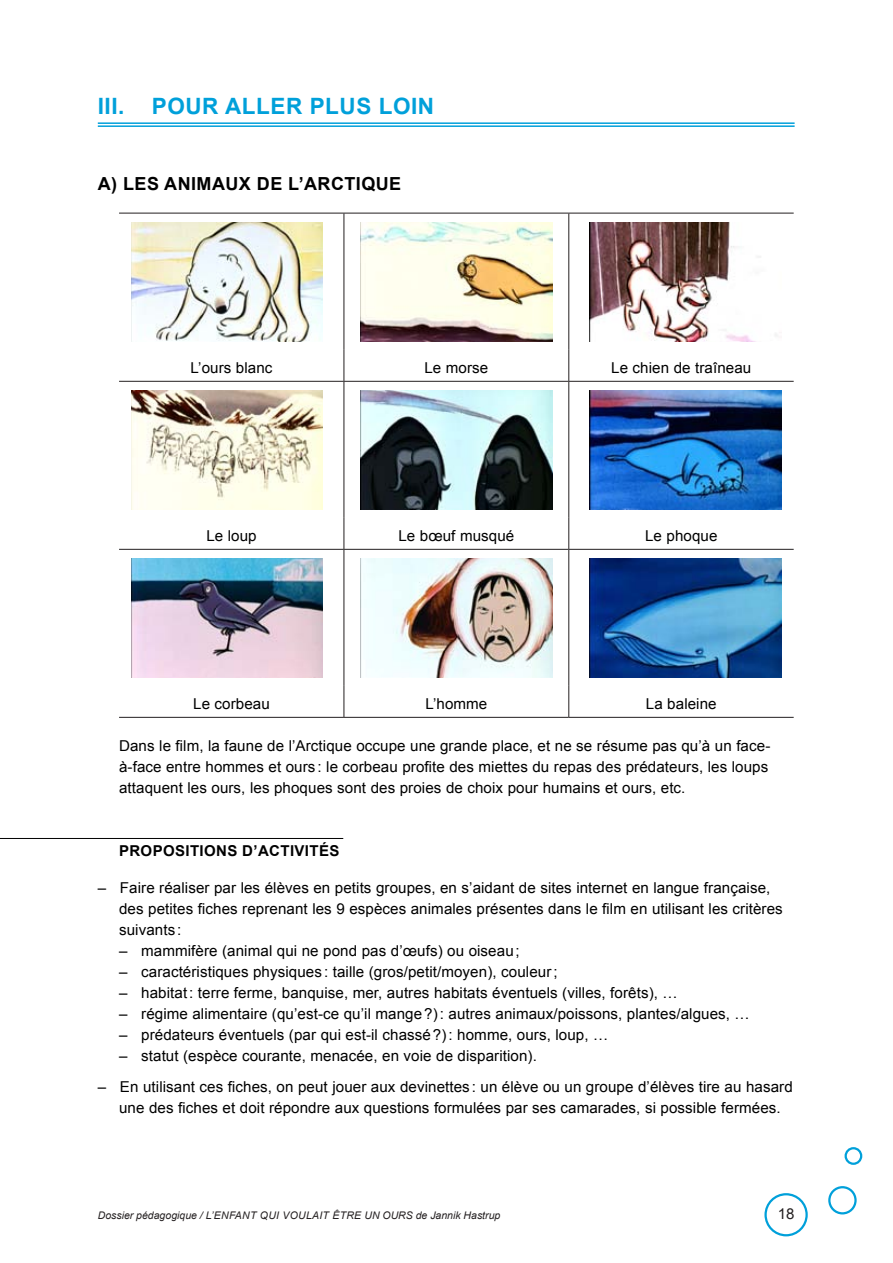
<style>
.page{position:relative;width:893px;height:1263px;background:#fff}
.page>*{position:absolute;margin:0;border:0;box-sizing:border-box;transform-origin:0 0}
.t1{font:700 22.5px "Arial";letter-spacing:.025em;color:#00a0da}
.t2{font:700 18px "Arial";letter-spacing:.025em;color:#000}
.t3{font:15px/21px "Arial";letter-spacing:.005em;color:#000}
.t4{font:700 15px "Arial";color:#000}
.t5{font:15px "Arial";color:#231f20}
.t6{font:italic 10.5px "Arial";color:#231f20}
</style>
<div class="page">
<div style="left:764px;top:1193px;width:44px;height:43px;border:2px solid #00a0da;border-radius:50%"></div>
<div style="left:828px;top:1186px;width:29px;height:28px;border:2px solid #00a0da;border-radius:50%"></div>
<svg style="left:846px;top:1148px;width:15px;height:16px"></svg>
<div style="left:844px;top:1147px;width:18px;height:18px;border:2px solid #00a0da;border-radius:50%"></div>
<hr style="left:98px;top:122px;width:697px;height:2px;background:#00a0da">
<hr style="left:98px;top:125px;width:697px;height:2px;background:#00a0da">
<hr style="left:0;top:838px;width:343px;height:1px;background:#000">
<hr style="left:119px;top:213px;width:225px;height:1px;background:#231f20">
<hr style="left:344px;top:213px;width:225px;height:1px;background:#231f20">
<hr style="left:344px;top:213px;width:1px;height:137px;background:#231f20">
<hr style="left:569px;top:213px;width:225px;height:1px;background:#231f20">
<hr style="left:568px;top:213px;width:1px;height:137px;background:#231f20">
<hr style="left:344px;top:350px;width:1px;height:31px;background:#231f20">
<hr style="left:568px;top:350px;width:1px;height:31px;background:#231f20">
<hr style="left:119px;top:381px;width:225px;height:1px;background:#231f20">
<hr style="left:344px;top:381px;width:225px;height:1px;background:#231f20">
<hr style="left:344px;top:382px;width:1px;height:136px;background:#231f20">
<hr style="left:569px;top:381px;width:225px;height:1px;background:#231f20">
<hr style="left:568px;top:382px;width:1px;height:136px;background:#231f20">
<hr style="left:344px;top:518px;width:1px;height:31px;background:#231f20">
<hr style="left:568px;top:518px;width:1px;height:31px;background:#231f20">
<hr style="left:119px;top:549px;width:225px;height:1px;background:#231f20">
<hr style="left:344px;top:549px;width:225px;height:1px;background:#231f20">
<hr style="left:344px;top:550px;width:1px;height:136px;background:#231f20">
<hr style="left:569px;top:549px;width:225px;height:1px;background:#231f20">
<hr style="left:568px;top:550px;width:1px;height:136px;background:#231f20">
<hr style="left:344px;top:686px;width:1px;height:31px;background:#231f20">
<hr style="left:568px;top:686px;width:1px;height:31px;background:#231f20">
<hr style="left:119px;top:717px;width:225px;height:1px;background:#231f20">
<hr style="left:344px;top:717px;width:225px;height:1px;background:#231f20">
<hr style="left:569px;top:717px;width:225px;height:1px;background:#231f20">
<img style="left:132px;top:222px;width:191px;height:119px">
<img style="left:361px;top:222px;width:191px;height:119px">
<img style="left:590px;top:222px;width:187px;height:119px">
<img style="left:132px;top:390px;width:191px;height:119px">
<img style="left:361px;top:390px;width:191px;height:119px">
<img style="left:590px;top:390px;width:191px;height:119px">
<img style="left:132px;top:558px;width:191px;height:119px">
<img style="left:361px;top:558px;width:191px;height:119px">
<img style="left:590px;top:558px;width:191px;height:119px">
<h1 class="t1" style="left:98px;top:91px;width:88px">III. POUR</h1>
<h1 class="t1" style="left:225px;top:91px;width:180px">ALLER PLUS LOIN</h1>
<p class="t2" style="left:98px;top:172px;width:259px">A) LES ANI MAUX DE L’ARCTIQUE</p>
<p class="t3" style="left:191px;top:357px;width:83px">L’ours blanc</p>
<p class="t3" style="left:424px;top:357px;width:65px">Le morse</p>
<p class="t3" style="left:611px;top:357px;width:142px">Le chien de traîneau</p>
<p class="t3" style="left:206px;top:525px;width:52px">Le loup</p>
<p class="t3" style="left:398px;top:525px;width:117px">Le bœuf musqué</p>
<p class="t3" style="left:645px;top:525px;width:74px">Le phoque</p>
<p class="t3" style="left:193px;top:693px;width:78px">Le corbeau</p>
<p class="t3" style="left:425px;top:693px;width:63px">L’homme</p>
<p class="t3" style="left:646px;top:693px;width:72px">La baleine</p>
<p class="t3" style="left:119px;top:735px;width:653px">Dans le film, la faune de l’Arctique occupe une grande place, et ne se résume pas qu’à un face&shy;à-face entre hommes et ours : le corbeau profite des miettes du repas des prédateurs, les loups attaquent les ours, les phoques sont des proies de choix pour humains et ours, etc.</p>
<p class="t4" style="left:119px;top:841px;width:55px">PROPOSITIONS</p>
<p class="t4" style="left:242px;top:841px;width:48px">D’ACTIVITéS</p>
<p class="t3" style="left:119px;top:877px;width:665px;text-indent:-21px">– Faire réaliser par les élèves en petits groupes, en s’aidant de sites internet en langue française, des petites fiches reprenant les 9 espèces animales présentes dans le film en utilisant les critères suivants :</p>
<p class="t3" style="left:119px;top:940px;width:402px">– mammifère (animal qui ne pond pas d’œufs) ou oiseau;</p>
<p class="t3" style="left:119px;top:961px;width:440px">– caractéristiques physiques : taille (gros/petit/moyen), couleur;</p>
<p class="t3" style="left:119px;top:982px;width:560px">– habitat: terre ferme, banquise, mer, autres habitats éventuels (villes, forêts), …</p>
<p class="t3" style="left:119px;top:1003px;width:632px">– régime alimentaire (qu’est-ce qu’il mange?): autres animaux/poissons, plantes/algues, …</p>
<p class="t3" style="left:119px;top:1024px;width:491px">– prédateurs éventuels (par qui est-il chassé?): homme, ours, loup, …</p>
<p class="t3" style="left:119px;top:1045px;width:419px">– statut (espèce courante, menacée, en voie de disparition).</p>
<p class="t3" style="left:119px;top:1076px;width:675px;text-indent:-21px">– En utilisant ces fiches, on peut jouer aux devinettes : un élève ou un groupe d’élèves tire au hasard une des fiches et doit répondre aux questions formulées par ses camarades, si possible fermées.</p>
<p class="t6" style="left:98px;top:1208px;width:404px">Dossier pédagogique / l’ENFANT QUI VOULAIT ÊTRE UN OURS de Jannik Hastrup</p>
<p class="t5" style="left:778px;top:1203px;width:18px">18</p>
</div>
